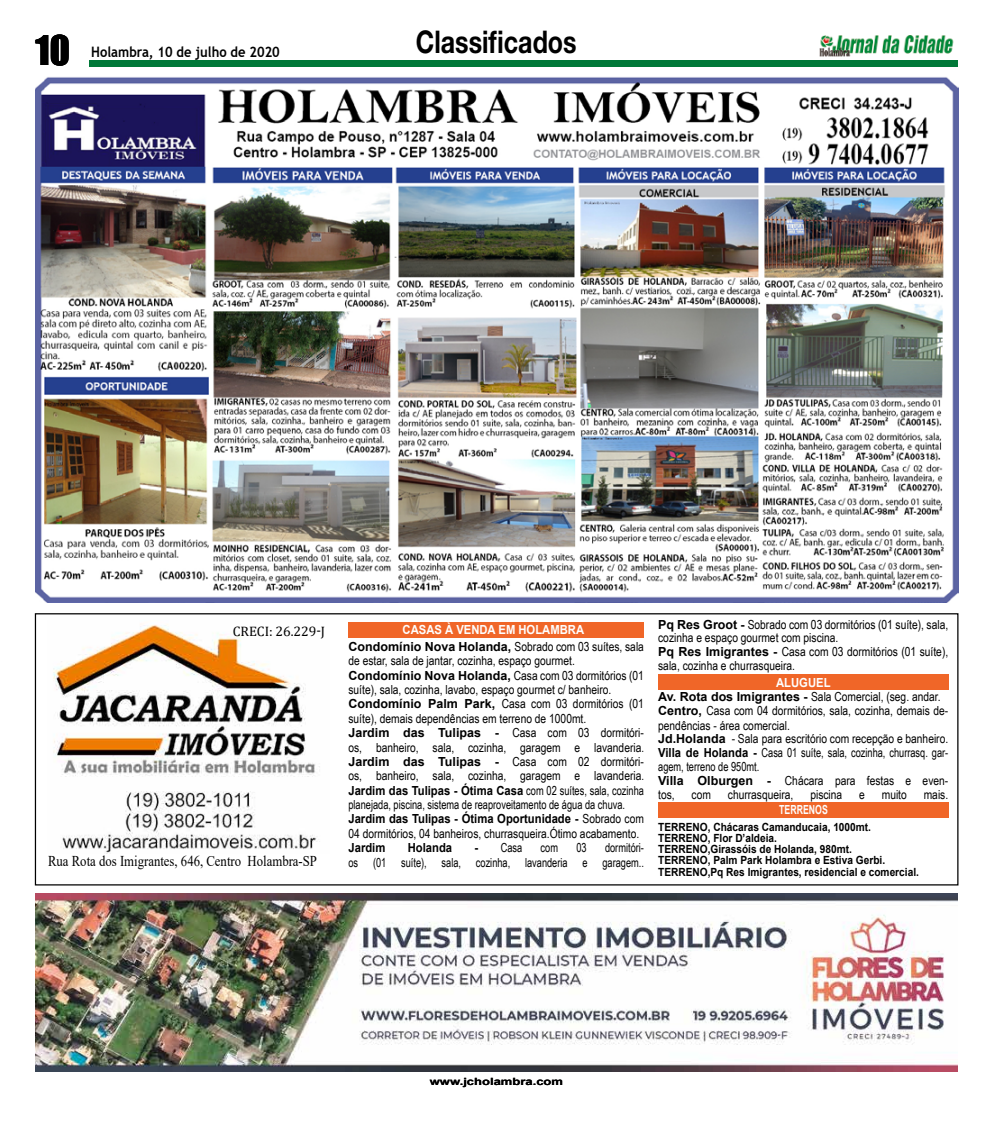
<style>
.page{position:relative;width:993px;height:1124px;background:#fff}
.page>*{position:absolute;margin:0;border:0;box-sizing:border-box;transform-origin:0 0}
.t1{font:37.5px "Impact";color:#000}
.t2{font:700 31.25px "Helvetica Neue";color:#000;scale:.8 1}
.t3{font:15px "Times New Roman";color:#000;scale:.85 1}
.t4{font:700 14.38px "Trebuchet MS";color:#000;scale:.9 1}
.t5{font:13.75px "Cambria";color:#000}
.t6{font:12.5px/14.4px "Arial Narrow";color:#000}
.t7{font:12.5px/14.4px "Arial Narrow";color:#000;text-align:right;scale:.9 1}
.t8{font:700 12.5px "Arial";color:#000;scale:.9 1}
.t9{font:700 12.5px "Arial";color:#fefefe;scale:.9 1}
.t10{font:700 12.5px "Arial";color:#fdfdfd;scale:.7 1}
.t11{font:700 11.25px/11.2px "Arial";color:#000;scale:.9 1}
.t12{font:700 10px "Arial";color:#000;scale:1.3 1}
.s1{font-family:"Arial";font-weight:700}
.s2{font-family:"Arial Narrow";font-weight:400}
</style>
<div class="page">
<img style="left:819px;top:35px;width:135px;height:22px">
<div style="left:89px;top:60px;width:868px;height:7px;background:#007838"></div>
<img style="left:35px;top:893px;width:922px;height:178px">
<img style="left:53px;top:624px;width:267px;height:229px">
<div style="left:348px;top:621px;width:295px;height:16px;background:#f06628"></div>
<div style="left:658px;top:674px;width:289px;height:16px;background:#f06628"></div>
<div style="left:658px;top:801px;width:289px;height:16px;background:#f06628"></div>
<img style="left:35px;top:77px;width:923px;height:525px">
<h1 class="t1" style="left:35px;top:21px;width:36px">10</h1>
<h2 class="t2" style="left:491px;top:22px;width:81px">Geral</h2>
<h2 class="t2" style="left:416px;top:23px;width:202px">Classificados</h2>
<p class="t4" style="left:91px;top:43px;width:211px">Holambra, 10 de julho de 2020</p>
<p class="t5" style="left:233px;top:623px;width:94px">CRECI: 26.229-J</p>
<p class="t3" style="left:48px;top:850px;width:318px">Rua Rota dos Imigrantes, 646, Centro Holambra-SP</p>
<p class="t9" style="left:402px;top:621px;width:203px">CASAS À VENDA EM HOLAMBRA</p>
<p class="t6" style="left:348px;top:638px;width:297px"><span class="s1">Condomínio Nova Holanda,</span> Sobrado com 03 suítes, sala de estar, sala de jantar, cozinha, espaço gourmet.<br><span class="s1">Condomínio Nova Holanda,</span> Casa com 03 dormitórios (01 suíte), sala, cozinha, lavabo, espaço gourmet c/ banheiro.<br><span class="s1">Condomínio Palm Park,</span> Casa com 03 dormitórios (01 suíte), demais dependências em terreno de 1000mt.<br><span class="s1">Jardim das Tulipas -</span> Casa com 03 dormitóri&shy;os, banheiro, sala, cozinha, garagem e lavanderia.<br><span class="s1">Jardim das Tulipas -</span> Casa com 02 dormitóri&shy;os, banheiro, sala, cozinha, garagem e lavanderia.</p>
<p class="t8" style="left:348px;top:781px;width:330px">Jardim das Tulipas - Ótima Casa <span class="s2">com 02 suítes, sala, cozinha</span></p>
<p class="t7" style="left:348px;top:796px;width:309px">planejada, piscina, sistema de reaproveitamento de água da chuva.</p>
<p class="t8" style="left:348px;top:810px;width:330px">Jardim das Tulipas - Ótima Oportunidade - <span class="s2">Sobrado com</span></p>
<p class="t6" style="left:348px;top:825px;width:292px">04 dormitórios, 04 banheiros, churrasqueira.Ótimo acabamento.</p>
<p class="t8" style="left:348px;top:838px;width:42px">Jardim</p>
<p class="t8" style="left:407px;top:838px;width:51px">Holanda</p>
<p class="t7" style="left:474px;top:840px;width:54px"><span class="s1">-</span> Casa</p>
<p class="t7" style="left:540px;top:840px;width:21px">com</p>
<p class="t7" style="left:576px;top:840px;width:13px">03</p>
<p class="t7" style="left:348px;top:840px;width:330px">dormitóri-<br>os (01 suíte), sala, cozinha, lavanderia e garagem..</p>
<p class="t6" style="left:658px;top:616px;width:291px;line-height:13.8px"><span class="s1">Pq Res Groot -</span> Sobrado com 03 dormitórios (01 suíte), sala, cozinha e espaço gourmet com piscina.<br><span class="s1">Pq Res Imigrantes -</span> Casa com 03 dormitórios (01 suíte), sala, cozinha e churrasqueira.</p>
<p class="t6" style="left:658px;top:689px;width:291px;line-height:13.9px"><span class="s1">Av. Rota dos Imigrantes -</span> Sala Comercial, (seg. andar.<br><span class="s1">Centro,</span> Casa com 04 dormitórios, sala, cozinha, demais de&shy;pendências - área comercial.<br><span class="s1">Jd.Holanda</span> - Sala para escritório com recepção e banheiro.<br><span class="s1">Villa de Holanda -</span> Casa 01 suíte, sala, cozinha, churrasq. gar&shy;agem, terreno de 950mt.<br><span class="s1">Villa Olburgen -</span> Chácara para festas e even&shy;tos,</p>
<p class="t9" style="left:775px;top:673px;width:62px">ALUGUEL</p>
<p class="t6" style="left:691px;top:786px;width:21px">com</p>
<p class="t6" style="left:727px;top:786px;width:67px">churrasqueira,</p>
<p class="t6" style="left:810px;top:786px;width:33px">piscina</p>
<p class="t6" style="left:858px;top:786px;width:7px">e</p>
<p class="t6" style="left:881px;top:786px;width:27px">muito</p>
<p class="t6" style="left:923px;top:786px;width:26px">mais.</p>
<p class="t11" style="left:658px;top:821px;width:291px">TERRENO, Chácaras Camanducaia, 1000mt.<br>TERRENO, Flor D’aldeia.<br>TERRENO,Girassóis de Holanda, 980mt.<br>TERRENO, Palm Park Holambra e Estiva Gerbi.<br>TERRENO,Pq Res Imigrantes, residencial e comercial.</p>
<p class="t10" style="left:779px;top:801px;width:71px">TERRENOS</p>
<p class="t12" style="left:429px;top:1074px;width:104px">www.jcholambra.com</p>
</div>
